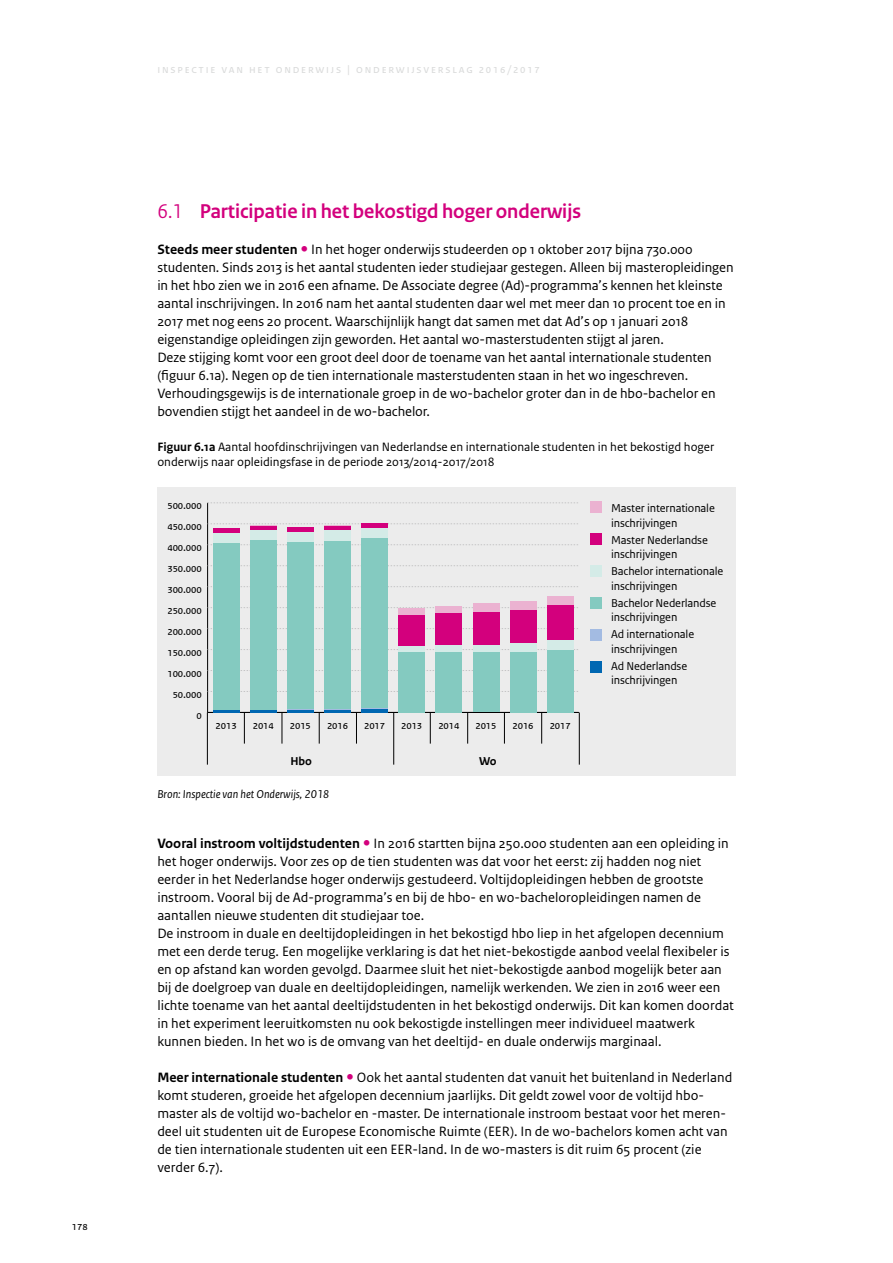
<style>
.page{position:relative;width:893px;height:1263px;background:#fff}
.page>*{position:absolute;margin:0;border:0;box-sizing:border-box;transform-origin:0 0}
._07_RO_Alineakop{font:700 21px "Rijksoverheid Sans Heading";color:#d3007d}
._10_RO_Broodtekst__B{font:14.25px/18px "Rijksoverheid Sans Text";letter-spacing:-.005em;color:#000}
._10_RO_Broodtekst{font:14.25px/18px "Rijksoverheid Sans Text";color:#000}
._05_RO_Tabel_figuur{font:12.75px/15.3px "Rijksoverheid Sans Text";color:#000}
.t1{font:12px/14.4px "Rijksoverheid Sans Text TT";letter-spacing:-.01em;color:#000}
.t2{font:12px "Rijksoverheid Sans Text";letter-spacing:.15em;color:#d9dada}
.Bronvermelding{font:italic 12px "Rijksoverheid Sans Text";color:#000}
.t3{font:700 12px "Rijksoverheid Sans Text TT";color:#000}
.t4{font:12px "Rijksoverheid Sans Text";color:#000}
.s1{font-weight:400}
.s2{font-weight:700}
</style>
<div class="page">
<div style="left:157px;top:488px;width:579px;height:288px;background:#ececec"></div>
<hr style="left:207px;top:712px;width:1px;height:53px;background:#000">
<hr style="left:244px;top:712px;width:1px;height:32px;background:#000">
<hr style="left:282px;top:712px;width:1px;height:32px;background:#000">
<hr style="left:319px;top:712px;width:1px;height:32px;background:#000">
<hr style="left:356px;top:712px;width:1px;height:32px;background:#000">
<hr style="left:393px;top:712px;width:1px;height:53px;background:#000">
<hr style="left:430px;top:712px;width:1px;height:32px;background:#000">
<hr style="left:467px;top:712px;width:1px;height:32px;background:#000">
<hr style="left:504px;top:712px;width:1px;height:32px;background:#000">
<hr style="left:541px;top:712px;width:1px;height:32px;background:#000">
<hr style="left:579px;top:712px;width:1px;height:53px;background:#000">
<hr style="left:207px;top:503px;width:1px;height:209px;background:#000">
<hr style="left:208px;top:712px;width:371px;height:1px;background:#000">
<svg style="left:208px;top:691px;width:370px;height:1px"></svg>
<svg style="left:208px;top:670px;width:370px;height:1px"></svg>
<svg style="left:208px;top:649px;width:370px;height:1px"></svg>
<svg style="left:208px;top:628px;width:370px;height:1px"></svg>
<svg style="left:208px;top:607px;width:370px;height:1px"></svg>
<svg style="left:208px;top:586px;width:370px;height:1px"></svg>
<svg style="left:208px;top:565px;width:370px;height:1px"></svg>
<svg style="left:208px;top:544px;width:370px;height:1px"></svg>
<svg style="left:208px;top:502px;width:370px;height:1px"></svg>
<div style="left:590px;top:502px;width:11px;height:11px;background:#ebb2d1"></div>
<svg style="left:208px;top:523px;width:370px;height:6px"></svg>
<div style="left:398px;top:608px;width:27px;height:7px;background:#ebb2d1"></div>
<div style="left:435px;top:606px;width:27px;height:7px;background:#ebb2d1"></div>
<div style="left:473px;top:604px;width:26px;height:8px;background:#ebb2d1"></div>
<div style="left:510px;top:601px;width:26px;height:9px;background:#ebb2d1"></div>
<div style="left:547px;top:596px;width:27px;height:10px;background:#ebb2d1"></div>
<div style="left:590px;top:534px;width:11px;height:11px;background:#d3007d"></div>
<hr style="left:213px;top:529px;width:27px;height:4px;background:#d3007d">
<hr style="left:250px;top:526px;width:27px;height:4px;background:#d3007d">
<hr style="left:287px;top:528px;width:27px;height:4px;background:#d3007d">
<hr style="left:324px;top:526px;width:27px;height:4px;background:#d3007d">
<hr style="left:361px;top:524px;width:27px;height:4px;background:#d3007d">
<div style="left:398px;top:615px;width:27px;height:31px;background:#d3007d"></div>
<div style="left:435px;top:613px;width:27px;height:32px;background:#d3007d"></div>
<div style="left:473px;top:612px;width:26px;height:33px;background:#d3007d"></div>
<div style="left:510px;top:610px;width:26px;height:33px;background:#d3007d"></div>
<div style="left:547px;top:606px;width:27px;height:34px;background:#d3007d"></div>
<div style="left:590px;top:566px;width:11px;height:11px;background:#d4ebe7"></div>
<div style="left:213px;top:533px;width:27px;height:10px;background:#d4ebe7"></div>
<div style="left:250px;top:530px;width:27px;height:11px;background:#d4ebe7"></div>
<div style="left:287px;top:532px;width:27px;height:10px;background:#d4ebe7"></div>
<div style="left:324px;top:530px;width:27px;height:11px;background:#d4ebe7"></div>
<div style="left:361px;top:528px;width:27px;height:11px;background:#d4ebe7"></div>
<div style="left:398px;top:646px;width:27px;height:6px;background:#d4ebe7"></div>
<div style="left:435px;top:645px;width:27px;height:7px;background:#d4ebe7"></div>
<div style="left:473px;top:645px;width:26px;height:7px;background:#d4ebe7"></div>
<div style="left:510px;top:643px;width:26px;height:9px;background:#d4ebe7"></div>
<div style="left:547px;top:640px;width:27px;height:10px;background:#d4ebe7"></div>
<div style="left:590px;top:597px;width:11px;height:12px;background:#84cac0"></div>
<div style="left:213px;top:543px;width:27px;height:167px;background:#84cac0"></div>
<div style="left:250px;top:541px;width:27px;height:169px;background:#84cac0"></div>
<div style="left:287px;top:542px;width:27px;height:168px;background:#84cac0"></div>
<div style="left:324px;top:541px;width:27px;height:169px;background:#84cac0"></div>
<div style="left:361px;top:539px;width:27px;height:170px;background:#84cac0"></div>
<div style="left:398px;top:652px;width:27px;height:60px;background:#84cac0"></div>
<div style="left:435px;top:652px;width:27px;height:60px;background:#84cac0"></div>
<div style="left:473px;top:652px;width:26px;height:60px;background:#84cac0"></div>
<div style="left:510px;top:652px;width:26px;height:60px;background:#84cac0"></div>
<div style="left:547px;top:650px;width:27px;height:62px;background:#84cac0"></div>
<div style="left:590px;top:629px;width:11px;height:11px;background:#a3bbe2"></div>
<div style="left:590px;top:661px;width:11px;height:11px;background:#0067b2"></div>
<hr style="left:213px;top:710px;width:27px;height:2px;background:#0067b2">
<hr style="left:250px;top:710px;width:27px;height:2px;background:#0067b2">
<hr style="left:287px;top:710px;width:27px;height:2px;background:#0067b2">
<hr style="left:324px;top:710px;width:27px;height:2px;background:#0067b2">
<hr style="left:361px;top:709px;width:27px;height:3px;background:#0067b2">
<p class="t4" style="left:72px;top:1219px;width:18px">178</p>
<p class="t2" style="left:157px;top:63px;width:384px">inspectie van het onderwijs | onderwijsverslag 2016/2017</p>
<p class="_07_RO_Alineakop" style="left:157px;top:199px;width:425px"><span class="s1">6.1</span> Participatie in het bekostigd hoger onderwijs</p>
<p class="_10_RO_Broodtekst__B" style="left:157px;top:240px;width:578px"><span class="s2">Steeds meer studenten</span> In het hoger onderwijs studeerden op 1 oktober 2017 bijna 730.000 studenten. Sinds 2013 is het aantal studenten ieder studiejaar gestegen. Alleen bij masteropleidingen in het hbo zien we in 2016 een afname. De Associate degree (Ad)-programma’s kennen het kleinste aantal inschrijvingen. In 2016 nam het aantal studenten daar wel met meer dan 10 procent toe en in 2017 met nog eens 20 procent. Waarschijnlijk hangt dat samen met dat Ad’s op 1 januari 2018 eigenstandige opleidingen zijn geworden. Het aantal wo-masterstudenten stijgt al jaren.<br>Deze stijging komt voor een groot deel door de toename van het aantal internationale studenten (figuur 6.1a). Negen op de tien internationale masterstudenten staan in het wo ingeschreven.<br>Verhoudingsgewijs is de internationale groep in de wo-bachelor groter dan in de hbo-bachelor en bovendien stijgt het aandeel in de wo-bachelor.</p>
<p class="_05_RO_Tabel_figuur" style="left:157px;top:439px;width:558px"><span class="s2">Figuur 6.1a</span> Aantal hoofdinschrijvingen van Nederlandse en internationale studenten in het bekostigd hoger onderwijs naar opleidingsfase in de periode 2013/2014-2017/2018</p>
<p class="t1" style="left:167px;top:498px;width:36px">500.000</p>
<p class="t1" style="left:611px;top:501px;width:105px">Master internationale inschrijvingen</p>
<p class="t1" style="left:611px;top:533px;width:98px">Master Nederlandse inschrijvingen</p>
<p class="t1" style="left:611px;top:564px;width:114px">Bachelor internationale inschrijvingen</p>
<p class="t1" style="left:611px;top:596px;width:107px">Bachelor Nederlandse inschrijvingen</p>
<p class="t1" style="left:611px;top:627px;width:85px">Ad internationale inschrijvingen</p>
<p class="t1" style="left:611px;top:659px;width:78px">Ad Nederlandse inschrijvingen</p>
<p class="t1" style="left:216px;top:718px;width:23px">2013</p>
<p class="t1" style="left:253px;top:718px;width:23px">2014</p>
<p class="t1" style="left:290px;top:718px;width:23px">2015</p>
<p class="t1" style="left:327px;top:718px;width:23px">2016</p>
<p class="t1" style="left:364px;top:718px;width:23px">2017</p>
<p class="t1" style="left:401px;top:718px;width:23px">2013</p>
<p class="t1" style="left:438px;top:718px;width:23px">2014</p>
<p class="t1" style="left:475px;top:718px;width:23px">2015</p>
<p class="t1" style="left:513px;top:718px;width:23px">2016</p>
<p class="t1" style="left:550px;top:718px;width:23px">2017</p>
<p class="t1" style="left:167px;top:519px;width:36px">450.000</p>
<p class="t1" style="left:167px;top:540px;width:36px">400.000</p>
<p class="t1" style="left:167px;top:561px;width:36px">350.000</p>
<p class="t1" style="left:167px;top:582px;width:36px">300.000</p>
<p class="t1" style="left:167px;top:603px;width:36px">250.000</p>
<p class="t1" style="left:167px;top:624px;width:36px">200.000</p>
<p class="t1" style="left:167px;top:645px;width:36px">150.000</p>
<p class="t1" style="left:167px;top:666px;width:36px">100.000</p>
<p class="t1" style="left:173px;top:687px;width:31px">50.000</p>
<p class="t1" style="left:196px;top:708px;width:7px">0</p>
<p class="t3" style="left:290px;top:754px;width:23px">Hbo</p>
<p class="t3" style="left:479px;top:754px;width:19px">Wo</p>
<p class="Bronvermelding" style="left:157px;top:788px;width:174px">Bron: Inspectie van het Onderwijs, 2018</p>
<p class="_10_RO_Broodtekst__B" style="left:157px;top:834px;width:573px"><span class="s2">Vooral instroom voltijdstudenten</span> In 2016 startten bijna 250.000 studenten aan een opleiding in het hoger onderwijs. Voor zes op de tien studenten was dat voor het eerst: zij hadden nog niet eerder in het Nederlandse hoger onderwijs gestudeerd. Voltijdopleidingen hebben de grootste instroom. Vooral bij de Ad-programma’s en bij de hbo- en wo-bacheloropleidingen namen de aantallen nieuwe studenten dit studiejaar toe.</p>
<p class="_10_RO_Broodtekst" style="left:157px;top:924px;width:578px">De instroom in duale en deeltijdopleidingen in het bekostigd hbo liep in het afgelopen decennium met een derde terug. Een mogelijke verklaring is dat het niet-bekostigde aanbod veelal flexibeler is en op afstand kan worden gevolgd. Daarmee sluit het niet-bekostigde aanbod mogelijk beter aan bij de doelgroep van duale en deeltijdopleidingen, namelijk werkenden. We zien in 2016 weer een lichte toename van het aantal deeltijdstudenten in het bekostigd onderwijs. Dit kan komen doordat in het experiment leeruitkomsten nu ook bekostigde instellingen meer individueel maatwerk kunnen bieden. In het wo is de omvang van het deeltijd- en duale onderwijs marginaal.</p>
<p class="_10_RO_Broodtekst__B" style="left:157px;top:1068px;width:577px"><span class="s2">Meer internationale studenten</span> Ook het aantal studenten dat vanuit het buitenland in Nederland komt studeren, groeide het afgelopen decennium jaarlijks. Dit geldt zowel voor de voltijd hbo-- master als de voltijd wo-bachelor en -master. De internationale instroom bestaat voor het meren&shy;deel uit studenten uit de Europese Economische Ruimte (EER). In de wo-bachelors komen acht van de tien internationale studenten uit een EER-land. In de wo-masters is dit ruim 65 procent (zie verder 6.7).</p>
</div>
